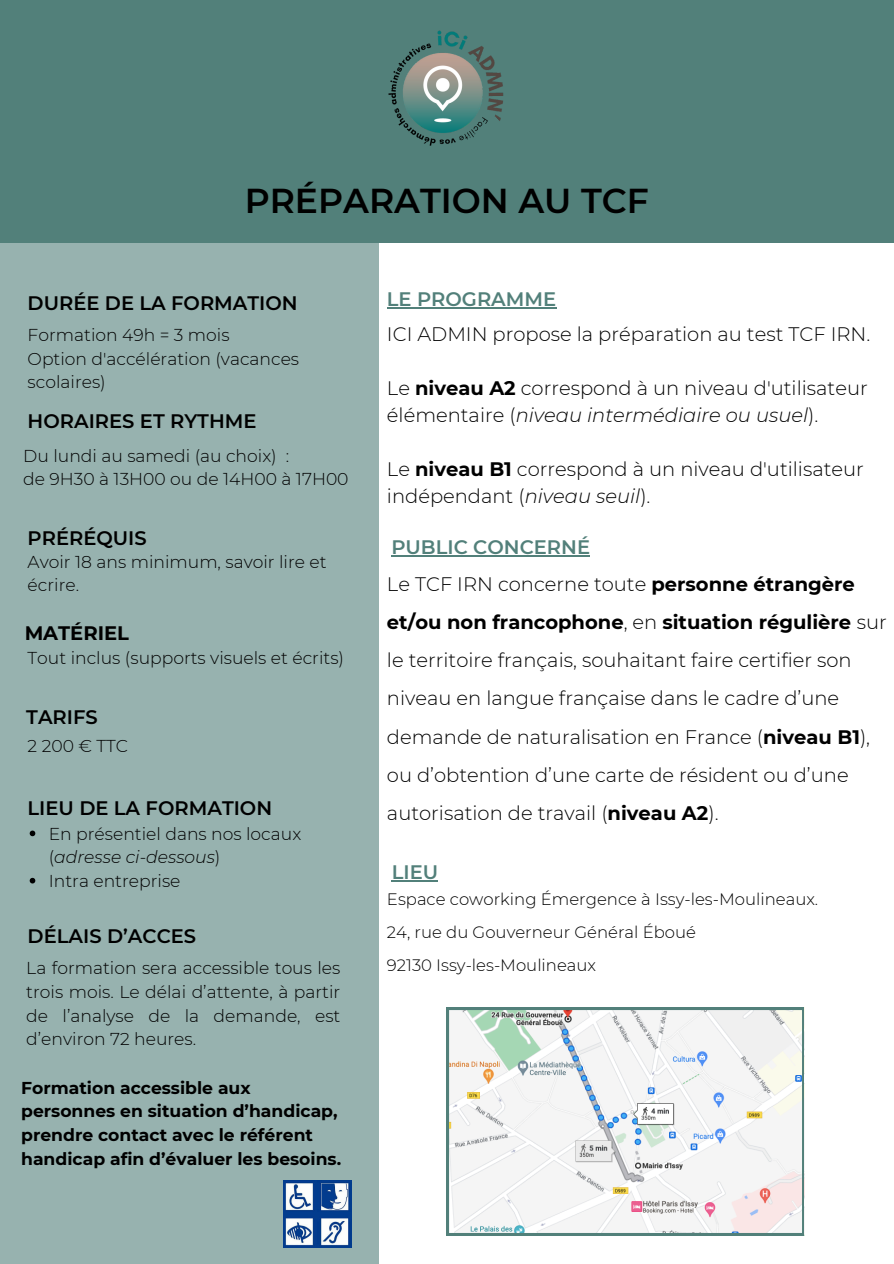
<style>
.page{position:relative;width:894px;height:1264px;background:#fff}
.page>*{position:absolute;margin:0;border:0;box-sizing:border-box;transform-origin:0 0}
.t1{font:600 34.5px "Montserrat";color:#000}
.t2{font:300 19.5px/38.2px "Montserrat";color:#000}
.t3{font:600 19.5px "Montserrat";color:#000}
.t4{font:600 19.5px "Montserrat";color:#52807a}
.t5{font:700 19.5px "Montserrat";color:#000}
.t6{font:300 17.25px/23.7px "Montserrat";color:#000}
.t7{font:700 17.25px/23.7px "Montserrat";color:#000}
.t8{font:300 16.5px "Montserrat";color:#000}
.s1{font-style:italic}
.s2{font-weight:700}
</style>
<div class="page">
<div style="left:0;top:0;width:892px;height:242px;background:#52807a"></div>
<img style="left:388px;top:30px;width:116px;height:116px">
<div style="left:0;top:221px;width:378px;height:1042px;background:#97b2af"></div>
<img style="left:283px;top:1180px;width:69px;height:67px">
<svg style="left:446px;top:1007px;width:357px;height:228px"></svg>
<svg style="left:30px;top:830px;width:5px;height:6px"></svg>
<svg style="left:30px;top:877px;width:5px;height:6px"></svg>
<hr style="left:387px;top:307px;width:169px;height:2px;background:#52807a">
<hr style="left:391px;top:555px;width:199px;height:1px;background:#52807a">
<hr style="left:391px;top:880px;width:47px;height:1px;background:#52807a">
<h2 class="t1" style="left:244px;top:179px;width:405px">PRÉPARATION AU TCF</h2>
<p class="t3" style="left:28px;top:291px;width:271px">DURÉE DE LA FORMATION</p>
<h2 class="t6" style="left:28px;top:323px;width:203px">Formation 49h = 3 mois</h2>
<p class="t6" style="left:28px;top:347px;width:273px">Option d'accélération (vacances scolaires)</p>
<h2 class="t3" style="left:28px;top:409px;width:230px">HORAIRES ET RYTHME</h2>
<p class="t6" style="left:23px;top:443px;width:327px">Du lundi au samedi (au choix) :<br>de 9H30 à 13H00 ou de 14H00 à 17H00</p>
<h2 class="t3" style="left:28px;top:525px;width:121px">PRÉRÉQUIS</h2>
<p class="t6" style="left:28px;top:549px;width:300px">Avoir 18 ans minimum, savoir lire et écrire.</p>
<h2 class="t5" style="left:25px;top:621px;width:106px">MATÉRIEL</h2>
<h4 class="t6" style="left:28px;top:646px;width:318px">Tout inclus (supports visuels et écrits)</h4>
<h2 class="t3" style="left:26px;top:704px;width:73px">TARIFS</h2>
<p class="t6" style="left:28px;top:734px;width:102px">2 200 € TTC</p>
<p class="t3" style="left:28px;top:796px;width:246px">LIEU DE LA FORMATION</p>
<h2 class="t6" style="left:49px;top:821px;width:254px">En présentiel dans nos locaux (<span class="s1">adresse ci-dessous</span>)</h2>
<p class="t6" style="left:49px;top:868px;width:133px">Intra entreprise</p>
<h5 class="t3" style="left:28px;top:924px;width:170px">DÉLAIS D’ACCES</h5>
<p class="t6" style="left:26px;top:956px;width:315px;text-align:justify">La formation sera accessible tous les trois mois. Le délai d’attente, à partir de l’analyse de la demande, est d’environ 72 heures.</p>
<p class="t7" style="left:21px;top:1075px;width:321px">Formation accessible aux personnes en situation d’handicap, prendre contact avec le référent handicap afin d’évaluer les besoins.</p>
<h2 class="t4" style="left:387px;top:287px;width:171px">LE PROGRAMME</h2>
<h3 class="t2" style="left:387px;top:315px;width:484px">ICI ADMIN propose la préparation au test TCF IRN.</h3>
<h3 class="t2" style="left:387px;top:374px;width:482px;line-height:27px">Le <span class="s2">niveau A2</span> correspond à un niveau d'utilisateur élémentaire (<span class="s1">niveau intermédiaire ou usuel</span>).</h3>
<h3 class="t2" style="left:387px;top:455px;width:478px;line-height:27px">Le <span class="s2">niveau B1</span> correspond à un niveau d'utilisateur indépendant (<span class="s1">niveau seuil</span>).</h3>
<h2 class="t4" style="left:391px;top:535px;width:200px">PUBLIC CONCERNÉ</h2>
<h3 class="t2" style="left:387px;top:564px;width:501px">Le TCF IRN concerne toute <span class="s2">personne étrangère et/ou non francophone</span>, en <span class="s2">situation régulière</span> sur le territoire français, souhaitant faire certifier son niveau en langue française dans le cadre d’une demande de naturalisation en France (<span class="s2">niveau B1</span>), ou d’obtention d’une carte de résident ou d’une autorisation de travail (<span class="s2">niveau A2</span>).</h3>
<h2 class="t4" style="left:391px;top:860px;width:48px">LIEU</h2>
<p class="t8" style="left:387px;top:889px;width:432px">Espace coworking Émergence à Issy-les-Moulineaux.</p>
<p class="t8" style="left:387px;top:922px;width:310px">24, rue du Gouverneur Général Éboué</p>
<p class="t8" style="left:387px;top:954px;width:211px">92130 Issy-les-Moulineaux</p>
</div>
